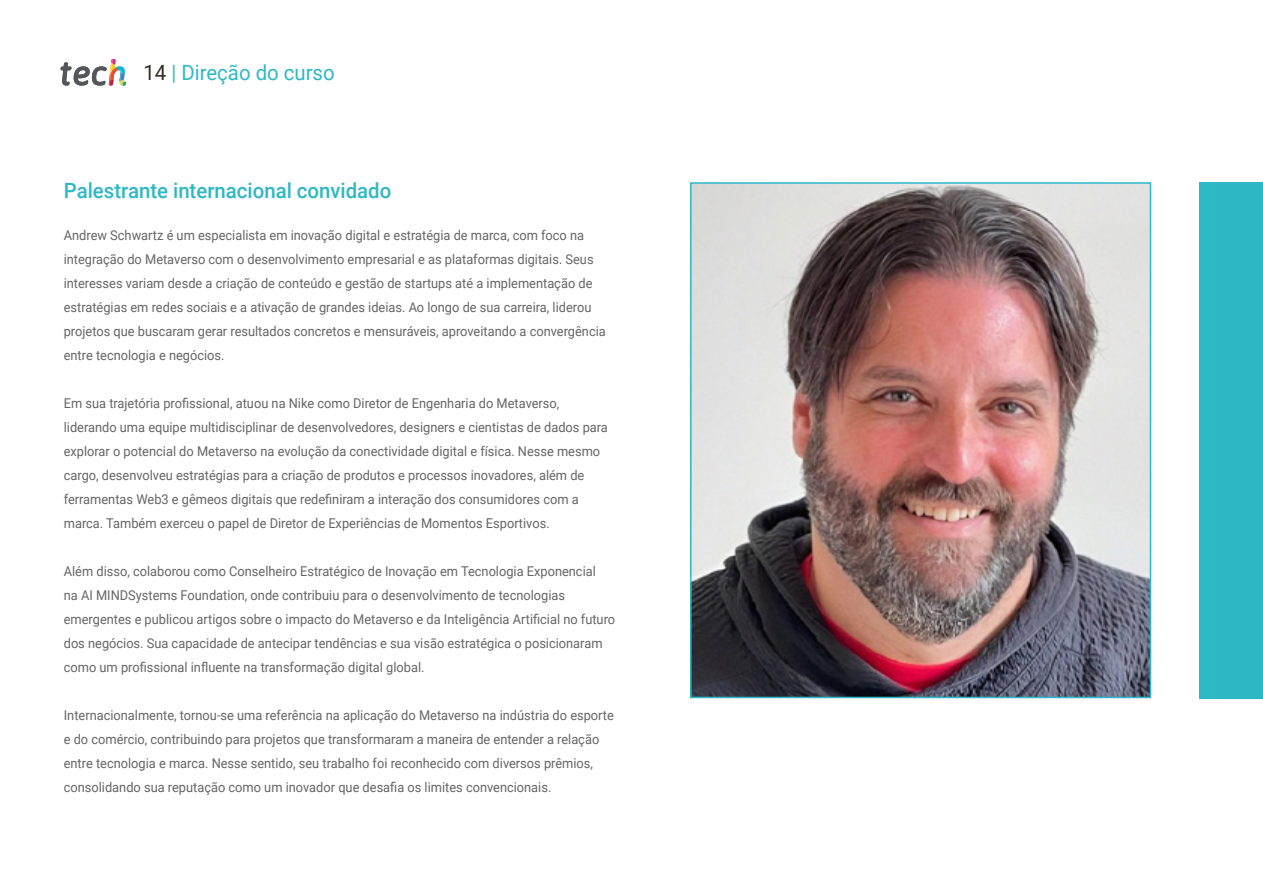
<style>
.page{position:relative;width:1263px;height:893px;background:#fff}
.page>*{position:absolute;margin:0;border:0;box-sizing:border-box;transform-origin:0 0}
.t1{font:500 21px "Roboto";color:#2db8c5}
.t2{font:21px "Roboto";color:#2db8c5}
.t3{font:13.5px/24px "Roboto";color:#656565;scale:.95 1}
.s1{color:#312e20}
</style>
<div class="page">
<div style="left:1199px;top:182px;width:64px;height:516px;background:#2db7c5"></div>
<svg style="left:61px;top:59px;width:65px;height:27px"></svg>
<img style="left:693px;top:185px;width:455px;height:510px">
<div style="left:690px;top:182px;width:461px;height:516px;border:2px solid #2db8c5"></div>
<h1 class="t2" style="left:144px;top:57px;width:193px"><span class="s1">14</span> | Direção do curso</h1>
<h1 class="t1" style="left:64px;top:176px;width:329px">Palestrante internacional convidado</h1>
<p class="t3" style="left:64px;top:222px;width:572px">Andrew Schwartz é um especialista em inovação digital e estratégia de marca, com foco na integração do Metaverso com o desenvolvimento empresarial e as plataformas digitais. Seus interesses variam desde a criação de conteúdo e gestão de startups até a implementação de estratégias em redes sociais e a ativação de grandes ideias. Ao longo de sua carreira, liderou projetos que buscaram gerar resultados concretos e mensuráveis, aproveitando a convergência entre tecnologia e negócios.</p>
<p class="t3" style="left:64px;top:390px;width:574px">Em sua trajetória profissional, atuou na Nike como Diretor de Engenharia do Metaverso, liderando uma equipe multidisciplinar de desenvolvedores, designers e cientistas de dados para explorar o potencial do Metaverso na evolução da conectividade digital e física. Nesse mesmo cargo, desenvolveu estratégias para a criação de produtos e processos inovadores, além de ferramentas Web3 e gêmeos digitais que redefiniram a interação dos consumidores com a marca. Também exerceu o papel de Diretor de Experiências de Momentos Esportivos.</p>
<p class="t3" style="left:64px;top:558px;width:582px">Além disso, colaborou como Conselheiro Estratégico de Inovação em Tecnologia Exponencial<br>na AI MINDSystems Foundation, onde contribuiu para o desenvolvimento de tecnologias emergentes e publicou artigos sobre o impacto do Metaverso e da Inteligência Artificial no futuro dos negócios. Sua capacidade de antecipar tendências e sua visão estratégica o posicionaram como um profissional influente na transformação digital global.</p>
<p class="t3" style="left:64px;top:702px;width:581px">Internacionalmente, tornou-se uma referência na aplicação do Metaverso na indústria do esporte e do comércio, contribuindo para projetos que transformaram a maneira de entender a relação entre tecnologia e marca. Nesse sentido, seu trabalho foi reconhecido com diversos prêmios, consolidando sua reputação como um inovador que desafia os limites convencionais.</p>
</div>
